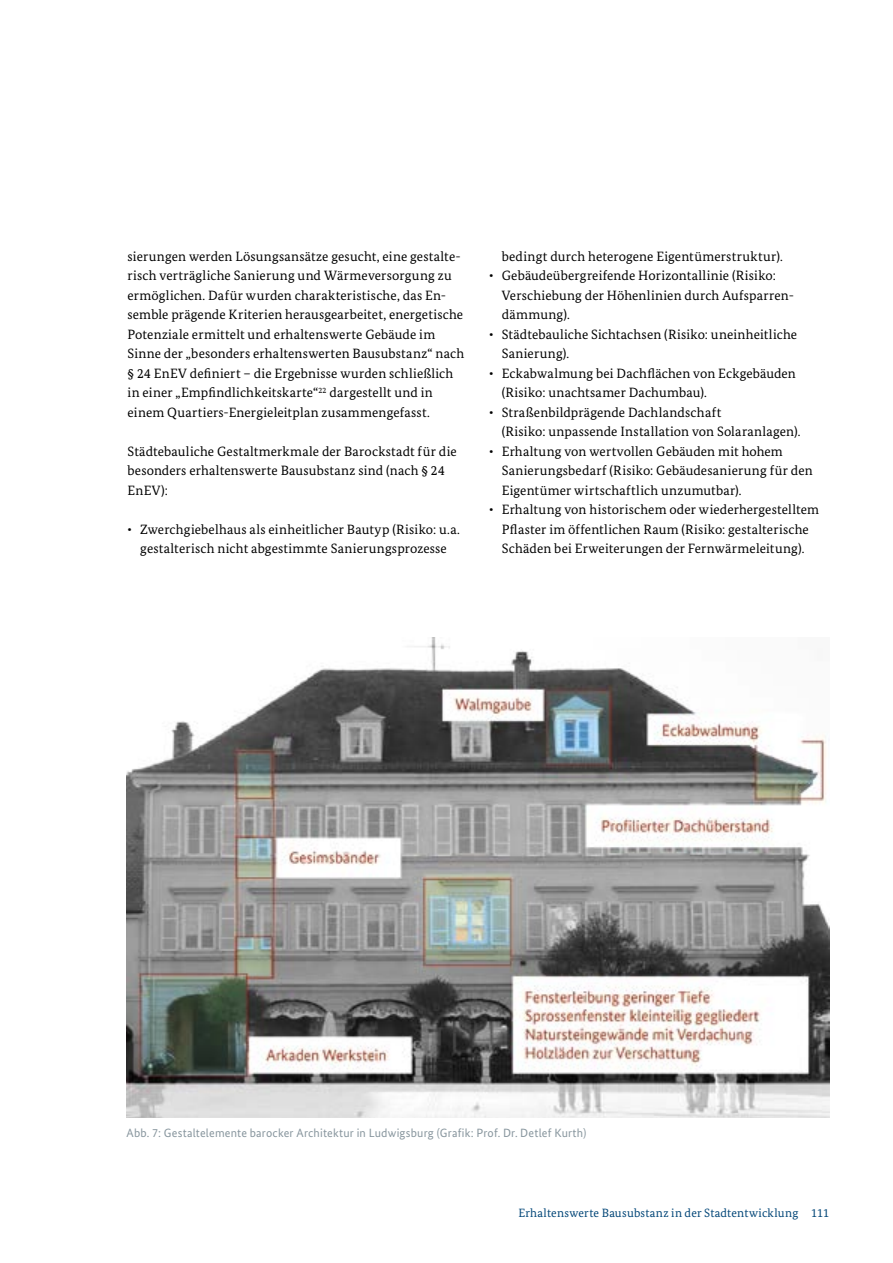
<style>
.page{position:relative;width:893px;height:1263px;background:#fff}
.page>*{position:absolute;margin:0;border:0;box-sizing:border-box;transform-origin:0 0}
.P_Fließtext{font:13.5px/19.5px "Bundes Serif";letter-spacing:.01em;color:#000}
.P_BU{font:12px "Bundes Sans";letter-spacing:.015em;color:#88969e}
.t1{font:12px "Bundes Serif";letter-spacing:.015em;color:#004577}
</style>
<div class="page">
<img style="left:126px;top:637px;width:703px;height:480px">
<p class="P_Fließtext" style="left:128px;top:246px;width:338px">sierungen werden Lösungsansätze gesucht, eine gestalte&shy;risch verträgliche Sanierung und Wärmeversorgung zu ermöglichen. Dafür wurden charakteristische, das En&shy;semble prägende Kriterien herausgearbeitet, energetische Potenziale ermittelt und erhaltenswerte Gebäude im Sinne der „besonders erhaltenswerten Bausubstanz“ nach § 24 EnEV definiert – die Ergebnisse wurden schließlich in einer „Empfindlichkeitskarte“<sup>22</sup> dargestellt und in einem Quartiers-Energieleitplan zusammengefasst.</p>
<p class="P_Fließtext" style="left:128px;top:441px;width:331px">Städtebauliche Gestaltmerkmale der Barockstadt für die besonders erhaltenswerte Bausubstanz sind (nach § 24<br>EnEV):</p>
<p class="P_Fließtext" style="left:128px;top:519px;width:334px;text-align:center">• Zwerchgiebelhaus als einheitlicher Bautyp (Risiko: u.a. gestalterisch nicht abgestimmte Sanierungsprozesse</p>
<p class="P_Fließtext" style="left:502px;top:246px;width:282px">bedingt durch heterogene Eigentümerstruktur).</p>
<p class="P_Fließtext" style="left:502px;top:266px;width:294px;text-indent:-13px">• Gebäudeübergreifende Horizontallinie (Risiko:<br>Verschiebung der Höhenlinien durch Aufsparren&shy;dämmung).</p>
<p class="P_Fließtext" style="left:502px;top:324px;width:297px;text-indent:-13px">• Städtebauliche Sichtachsen (Risiko: uneinheitliche<br>Sanierung).</p>
<p class="P_Fließtext" style="left:502px;top:363px;width:296px;text-indent:-13px">• Eckabwalmung bei Dachflächen von Eckgebäuden (Risiko: unachtsamer Dachumbau).</p>
<p class="P_Fließtext" style="left:502px;top:402px;width:300px;text-indent:-13px">• Straßenbildprägende Dachlandschaft<br>(Risiko: unpassende Installation von Solaranlagen).</p>
<p class="P_Fließtext" style="left:502px;top:441px;width:312px;text-indent:-13px">• Erhaltung von wertvollen Gebäuden mit hohem<br>Sanierungsbedarf (Risiko: Gebäudesanierung für den<br>Eigentümer wirtschaftlich unzumutbar).</p>
<p class="P_Fließtext" style="left:489px;top:500px;width:332px;text-align:center">• Erhaltung von historischem oder wiederhergestelltem<br>Pflaster im öffentlichen Raum (Risiko: gestalterische<br>Schäden bei Erweiterungen der Fernwärmeleitung).</p>
<p class="P_BU" style="left:126px;top:1126px;width:461px">Abb. 7: Gestaltelemente barocker Architektur in Ludwigsburg (Grafik: Prof. Dr. Detlef Kurth)</p>
<p class="t1" style="left:518px;top:1206px;width:312px">Erhaltenswerte Bausubstanz in der Stadtentwicklung 111</p>
</div>
